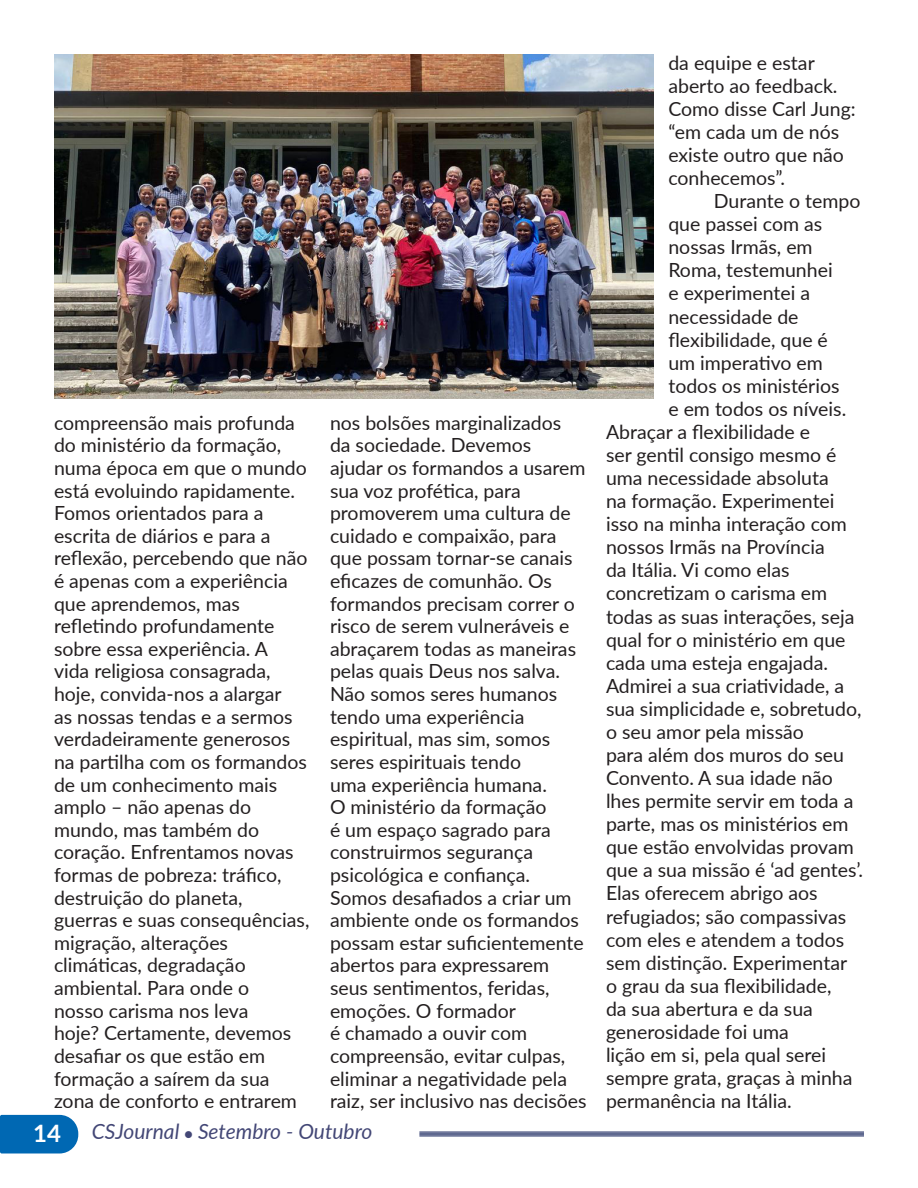
<style>
.page{position:relative;width:918px;height:1188px;background:#fff}
.page>*{position:absolute;margin:0;border:0;box-sizing:border-box;transform-origin:0 0}
.t1{font:700 24px "Lato";color:#fff}
.t2{font:italic 21px "Lato";color:#434776}
.t3{font:19.5px/22.6px "Lato";color:#231f20}
</style>
<div class="page">
<div style="left:0;top:1115px;width:78px;height:38px;background:#0068b3"></div>
<hr style="left:419px;top:1132px;width:445px;height:4px;background:#70789b">
<hr style="left:419px;top:1132px;width:445px;height:1px;background:#071653">
<hr style="left:419px;top:1133px;width:445px;height:2px;background:#071653">
<hr style="left:419px;top:1136px;width:445px;height:1px;background:#071653">
<img style="left:54px;top:54px;width:599px;height:344px">
<p class="t3" style="left:54px;top:410px;width:257px">compreensão mais profunda do ministério da formação, numa época em que o mundo está evoluindo rapidamente.<br>Fomos orientados para a escrita de diários e para a reflexão, percebendo que não é apenas com a experiência que aprendemos, mas refletindo profundamente sobre essa experiência. A<br>vida religiosa consagrada, hoje, convida-nos a alargar<br>as nossas tendas e a sermos verdadeiramente generosos na partilha com os formandos de um conhecimento mais amplo – não apenas do mundo, mas também do coração. Enfrentamos novas formas de pobreza: tráfico, destruição do planeta, guerras e suas consequências, migração, alterações climáticas, degradação ambiental. Para onde o<br>nosso carisma nos leva<br>hoje? Certamente, devemos desafiar os que estão em formação a saírem da sua zona de conforto e entrarem</p>
<p class="t3" style="left:330px;top:410px;width:258px">nos bolsões marginalizados da sociedade. Devemos ajudar os formandos a usarem sua voz profética, para promoverem uma cultura de cuidado e compaixão, para que possam tornar-se canais eficazes de comunhão. Os formandos precisam correr o risco de serem vulneráveis e abraçarem todas as maneiras pelas quais Deus nos salva.<br>Não somos seres humanos tendo uma experiência espiritual, mas sim, somos seres espirituais tendo<br>uma experiência humana.<br>O ministério da formação<br>é um espaço sagrado para construirmos segurança psicológica e confiança.<br>Somos desafiados a criar um ambiente onde os formandos possam estar suficientemente abertos para expressarem seus sentimentos, feridas, emoções. O formador<br>é chamado a ouvir com compreensão, evitar culpas, eliminar a negatividade pela raiz, ser inclusivo nas decisões</p>
<p class="t1" style="left:33px;top:1116px;width:30px">14</p>
<p class="t2" style="left:92px;top:1117px;width:282px">CSJournal ● Setembro - Outubro</p>
<p class="t3" style="left:668px;top:50px;width:189px;line-height:23.1px">da equipe e estar aberto ao feedback.<br>Como disse Carl Jung: “em cada um de nós existe outro que não conhecemos”.</p>
<p class="t3" style="left:714px;top:189px;width:148px">Durante o tempo</p>
<p class="t3" style="left:668px;top:212px;width:155px">que passei com as</p>
<p class="t3" style="left:668px;top:235px;width:146px">nossas Irmãs, em</p>
<p class="t3" style="left:668px;top:258px;width:166px">Roma, testemunhei</p>
<p class="t3" style="left:668px;top:281px;width:143px">e experimentei a</p>
<p class="t3" style="left:668px;top:304px;width:132px">necessidade de</p>
<p class="t3" style="left:668px;top:327px;width:161px">flexibilidade, que é</p>
<p class="t3" style="left:668px;top:350px;width:156px">um imperativo em</p>
<p class="t3" style="left:668px;top:374px;width:173px">todos os ministérios</p>
<p class="t3" style="left:668px;top:397px;width:179px">e em todos os níveis.</p>
<p class="t3" style="left:606px;top:420px;width:206px">Abraçar a flexibilidade e</p>
<p class="t3" style="left:606px;top:443px;width:232px">ser gentil consigo mesmo é</p>
<p class="t3" style="left:606px;top:466px;width:224px">uma necessidade absoluta</p>
<p class="t3" style="left:606px;top:489px;width:230px">na formação. Experimentei</p>
<p class="t3" style="left:606px;top:512px;width:242px">isso na minha interação com</p>
<p class="t3" style="left:606px;top:535px;width:220px">nossos Irmãs na Província</p>
<p class="t3" style="left:606px;top:558px;width:185px">da Itália. Vi como elas</p>
<p class="t3" style="left:606px;top:581px;width:223px">concretizam o carisma em</p>
<p class="t3" style="left:606px;top:604px;width:250px">todas as suas interações, seja</p>
<p class="t3" style="left:606px;top:627px;width:241px">qual for o ministério em que</p>
<p class="t3" style="left:606px;top:650px;width:224px">cada uma esteja engajada.</p>
<p class="t3" style="left:606px;top:674px;width:240px">Admirei a sua criatividade, a</p>
<p class="t3" style="left:606px;top:697px;width:257px">sua simplicidade e, sobretudo,</p>
<p class="t3" style="left:606px;top:720px;width:199px">o seu amor pela missão</p>
<p class="t3" style="left:606px;top:743px;width:239px">para além dos muros do seu</p>
<p class="t3" style="left:606px;top:766px;width:228px">Convento. A sua idade não</p>
<p class="t3" style="left:606px;top:789px;width:249px">lhes permite servir em toda a</p>
<p class="t3" style="left:606px;top:812px;width:244px">parte, mas os ministérios em</p>
<p class="t3" style="left:606px;top:835px;width:249px">que estão envolvidas provam</p>
<p class="t3" style="left:606px;top:858px;width:259px">que a sua missão é ‘ad gentes’.</p>
<p class="t3" style="left:606px;top:881px;width:213px">Elas oferecem abrigo aos</p>
<p class="t3" style="left:606px;top:904px;width:242px">refugiados; são compassivas</p>
<p class="t3" style="left:606px;top:927px;width:240px">com eles e atendem a todos</p>
<p class="t3" style="left:606px;top:950px;width:243px">sem distinção. Experimentar</p>
<p class="t3" style="left:606px;top:974px;width:227px">o grau da sua flexibilidade,</p>
<p class="t3" style="left:606px;top:997px;width:208px">da sua abertura e da sua</p>
<p class="t3" style="left:606px;top:1020px;width:184px">generosidade foi uma</p>
<p class="t3" style="left:606px;top:1043px;width:222px">lição em si, pela qual serei</p>
<p class="t3" style="left:606px;top:1066px;width:248px">sempre grata, graças à minha</p>
<p class="t3" style="left:606px;top:1089px;width:187px">permanência na Itália.</p>
</div>
